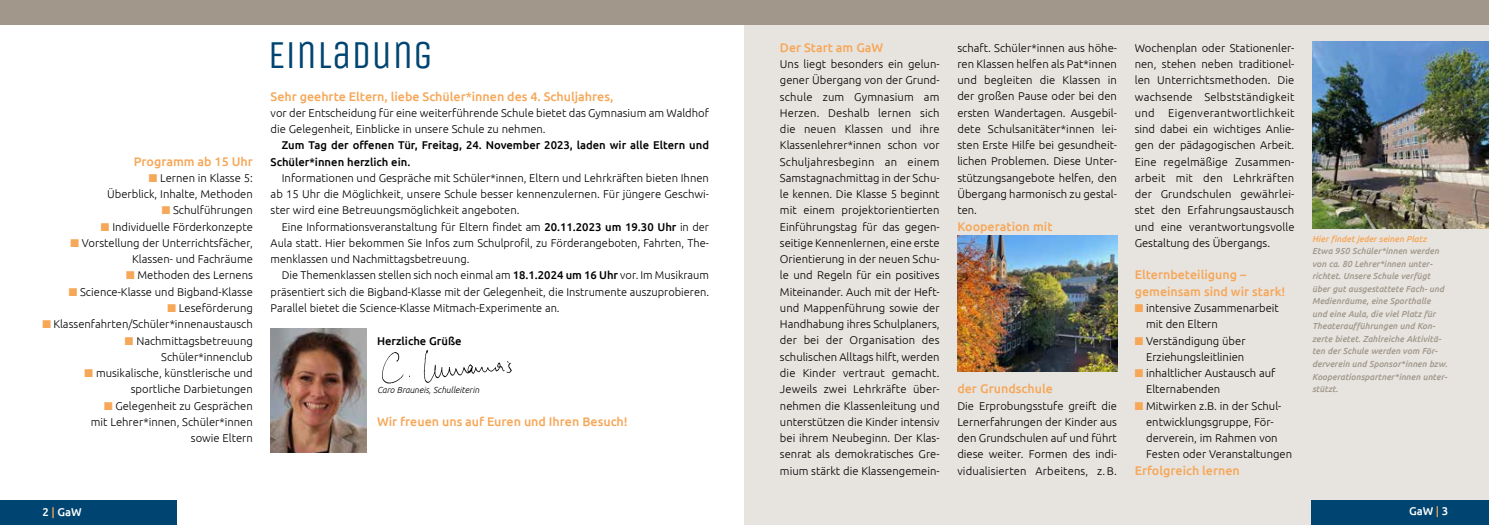
<style>
.page{position:relative;width:1489px;height:525px;background:#fff}
.page>*{position:absolute;margin:0;border:0;box-sizing:border-box;transform-origin:0 0}
.t1{font:39.62px "Unica One";color:#004571}
.t2{font:500 12.5px/16.2px "Ubuntu";color:#f6a758}
.t3{font:300 11.25px/16.2px "Ubuntu";color:#000;text-align:justify}
.t4{font:500 11.25px/16.2px "Ubuntu";color:#000}
.t5{font:500 11.25px "Ubuntu";color:#fff}
.t6{font:italic 500 8.75px/12.5px "Ubuntu";color:#a1988b}
.t7{font:italic 300 8.75px "Ubuntu";color:#000}
.t8{font:italic 500 8.75px "Ubuntu";color:#f6a758}
.s1{color:#f6a758}
.s2{font-weight:500}
</style>
<div class="page">
<div style="left:744px;top:0;width:744px;height:524px;background:#e7e4e0"></div>
<div style="left:1311px;top:500px;width:177px;height:24px;background:#004571"></div>
<div style="left:0;top:0;width:1488px;height:25px;background:#a1988b"></div>
<div style="left:0;top:500px;width:176px;height:24px;background:#004571"></div>
<img style="left:1312px;top:42px;width:176px;height:187px">
<img style="left:957px;top:235px;width:159px;height:136px">
<img style="left:366px;top:343px;width:146px;height:45px">
<img style="left:270px;top:328px;width:96px;height:124px">
<p class="t2" style="left:134px;top:152px;width:121px">Programm ab 15 Uhr</p>
<p class="t3" style="left:107px;top:169px;width:147px;text-align:right"><span class="s1">■</span> Lernen in Klasse 5:<br>Überblick, Inhalte, Methoden</p>
<p class="t3" style="left:162px;top:202px;width:93px"><span class="s1">■</span> Schulführungen</p>
<p class="t3" style="left:101px;top:218px;width:153px"><span class="s1">■</span> Individuelle Förderkonzepte</p>
<p class="t3" style="left:71px;top:234px;width:184px;text-align:right"><span class="s1">■</span> Vorstellung der Unterrichtsfächer,<br>Klassen- und Fachräume</p>
<p class="t3" style="left:126px;top:267px;width:128px"><span class="s1">■</span> Methoden des Lernens</p>
<p class="t3" style="left:69px;top:283px;width:185px"><span class="s1">■</span> Science-Klasse und Bigband-Klasse</p>
<p class="t3" style="left:167px;top:299px;width:87px"><span class="s1">■</span> Leseförderung</p>
<p class="t3" style="left:43px;top:315px;width:212px"><span class="s1">■</span> Klassenfahrten/Schüler*innenaustausch</p>
<p class="t3" style="left:125px;top:332px;width:129px;text-align:right"><span class="s1">■</span> Nachmittagsbetreuung<br>Schüler*innenclub</p>
<p class="t3" style="left:85px;top:364px;width:170px;text-align:right"><span class="s1">■</span> musikalische, künstlerische und sportliche Darbietungen</p>
<p class="t3" style="left:91px;top:397px;width:163px;text-align:right"><span class="s1">■</span> Gelegenheit zu Gesprächen mit Lehrer*innen, Schüler*innen sowie Eltern</p>
<h1 class="t1" style="left:268px;top:32px;width:166px">EINLADUNG</h1>
<p class="t2" style="left:270px;top:87px;width:344px">Sehr geehrte Eltern, liebe Schüler*innen des 4. Schuljahres,</p>
<p class="t3" style="left:270px;top:104px;width:440px">vor der Entscheidung für eine weiterführende Schule bietet das Gymnasium am Waldhof die Gelegenheit, Einblicke in unsere Schule zu nehmen.</p>
<p class="t4" style="left:270px;top:137px;width:440px;text-indent:11px">Zum Tag der offenen Tür, Freitag, 24. November 2023, laden wir alle Eltern und<br>Schüler*innen herzlich ein.</p>
<p class="t3" style="left:270px;top:169px;width:440px;text-indent:11px">Informationen und Gespräche mit Schüler*innen, Eltern und Lehrkräften bieten Ihnen ab 15 Uhr die Möglichkeit, unsere Schule besser kennenzulernen. Für jüngere Geschwi&shy;ster wird eine Betreuungsmöglichkeit angeboten.</p>
<p class="t3" style="left:270px;top:218px;width:440px;text-indent:11px">Eine Informationsveranstaltung für Eltern findet am <span class="s2">20.11.2023 um 19.30 Uhr</span> in der Aula statt. Hier bekommen Sie Infos zum Schulprofil, zu Förderangeboten, Fahrten, The&shy;menklassen und Nachmittagsbetreuung.</p>
<p class="t3" style="left:270px;top:267px;width:440px;text-indent:11px">Die Themenklassen stellen sich noch einmal am <span class="s2">18.1.2024 um 16 Uhr</span> vor. Im Musikraum präsentiert sich die Bigband-Klasse mit der Gelegenheit, die Instrumente auszuprobieren.<br>Parallel bietet die Science-Klasse Mitmach-Experimente an.</p>
<p class="t4" style="left:377px;top:332px;width:86px">Herzliche Grüße</p>
<p class="t7" style="left:377px;top:385px;width:104px">Caro Brauneis, Schulleiterin</p>
<p class="t2" style="left:377px;top:412px;width:252px">Wir freuen uns auf Euren und Ihren Besuch!</p>
<p class="t2" style="left:780px;top:39px;width:105px">Der Start am GaW</p>
<p class="t3" style="left:780px;top:56px;width:161px">Uns liegt besonders ein gelun&shy;gener Übergang von der Grund&shy;schule zum Gymnasium am Herzen. Deshalb lernen sich die neuen Klassen und ihre Klassenlehrer*innen schon vor Schuljahresbeginn an einem Samstagnachmittag in der Schu&shy;le kennen. Die Klasse 5 beginnt mit einem projektorientierten Einführungstag für das gegen&shy;seitige Kennenlernen, eine erste Orientierung in der neuen Schu&shy;le und Regeln für ein positives Miteinander. Auch mit der Heft&shy;und Mappenführung sowie der Handhabung ihres Schulplaners, der bei der Organisation des schulischen Alltags hilft, werden die Kinder vertraut gemacht.<br>Jeweils zwei Lehrkräfte über&shy;nehmen die Klassenleitung und unterstützen die Kinder intensiv bei ihrem Neubeginn. Der Klas&shy;senrat als demokratisches Gre&shy;mium stärkt die Klassengemein-</p>
<p class="t3" style="left:957px;top:39px;width:161px">schaft. Schüler*innen aus höhe&shy;ren Klassen helfen als Pat*innen und begleiten die Klassen in der großen Pause oder bei den ersten Wandertagen. Ausgebil&shy;dete Schulsanitäter*innen lei&shy;sten Erste Hilfe bei gesundheit&shy;lichen Problemen. Diese Unter&shy;stützungsangebote helfen, den Übergang harmonisch zu gestal&shy;ten.</p>
<p class="t2" style="left:957px;top:217px;width:97px">Kooperation mit</p>
<p class="t2" style="left:957px;top:380px;width:97px">der Grundschule</p>
<p class="t3" style="left:957px;top:397px;width:161px">Die Erprobungsstufe greift die Lernerfahrungen der Kinder aus den Grundschulen auf und führt diese weiter. Formen des indi&shy;vidualisierten Arbeitens, z.B.</p>
<p class="t3" style="left:1134px;top:39px;width:161px">Wochenplan oder Stationenler&shy;nen, stehen neben traditionel&shy;len Unterrichtsmethoden. Die wachsende Selbstständigkeit und Eigenverantwortlichkeit sind dabei ein wichtiges Anlie&shy;gen der pädagogischen Arbeit.<br>Eine regelmäßige Zusammen&shy;arbeit mit den Lehrkräften der Grundschulen gewährlei&shy;stet den Erfahrungsaustausch und eine verantwortungsvolle Gestaltung des Übergangs.</p>
<p class="t2" style="left:1134px;top:266px;width:152px">Elternbeteiligung – gemeinsam sind wir stark!</p>
<p class="t3" style="left:1146px;top:299px;width:134px;text-indent:-11px"><span class="s1">■</span> intensive Zusammenarbeit mit den Eltern</p>
<p class="t3" style="left:1134px;top:332px;width:112px;text-align:right"><span class="s1">■</span> Verständigung über<br>Erziehungsleitlinien</p>
<p class="t3" style="left:1146px;top:364px;width:131px;text-indent:-11px"><span class="s1">■</span> inhaltlicher Austausch auf<br>Elternabenden</p>
<p class="t3" style="left:1146px;top:397px;width:147px;text-align:left;text-indent:-11px"><span class="s1">■</span> Mitwirken z.B. in der Schul&shy;entwicklungsgruppe, För&shy;derverein, im Rahmen von<br>Festen oder Veranstaltungen</p>
<p class="t2" style="left:1134px;top:461px;width:107px">Erfolgreich lernen</p>
<p class="t8" style="left:1311px;top:233px;width:116px">Hier findet jeder seinen Platz</p>
<p class="t6" style="left:1311px;top:244px;width:137px">Etwa 950 Schüler*innen werden von ca. 80 Lehrer*innen unter&shy;richtet. Unsere Schule verfügt über gut ausgestattete Fach- und<br>Medienräume, eine Sporthalle und eine Aula, die viel Platz für<br>Theateraufführungen und Kon&shy;zerte bietet. Zahlreiche Aktivitä&shy;ten der Schule werden vom För&shy;derverein und Sponsor*innen bzw.<br>Kooperationspartner*innen unter&shy;stützt.</p>
<p class="t5" style="left:43px;top:504px;width:41px">2 <span class="s1">|</span> GaW</p>
<p class="t5" style="left:1408px;top:503px;width:41px">GaW <span class="s1">|</span> 3</p>
</div>
